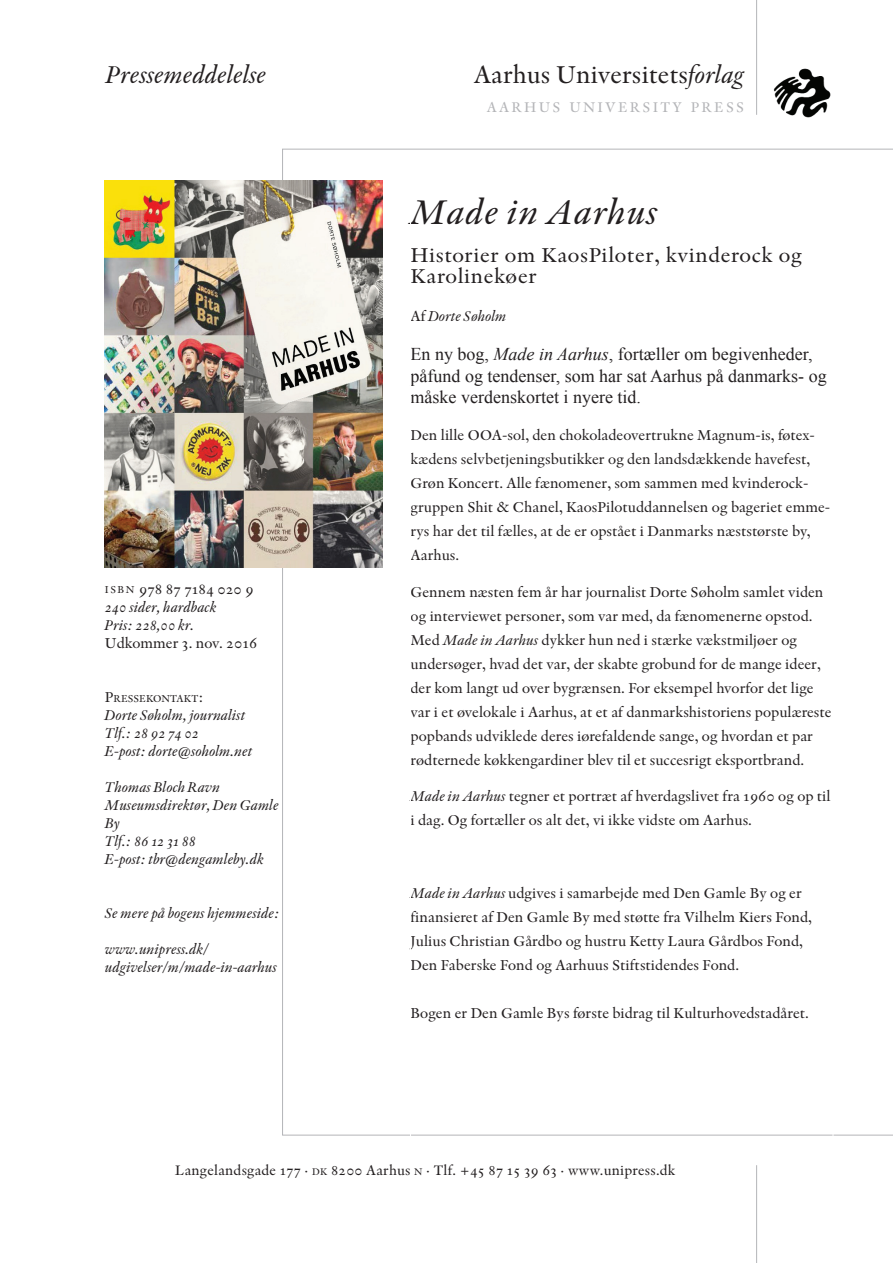
<style>
.page{position:relative;width:893px;height:1263px;background:#fff}
.page>*{position:absolute;margin:0;border:0;box-sizing:border-box;transform-origin:0 0}
.t1{font:italic 36px "Indigo Os F";letter-spacing:.025em;color:#231f20}
.t2{font:25.5px "Indigo Os F";color:#231f20}
.t3{font:italic 25.5px "Indigo Os F";color:#231f20}
.t4{font:21px/21px "Indigo Os F";letter-spacing:.025em;color:#231f20}
.t5{font:18px/21.6px "Times New Roman";color:#231f20}
.t6{font:15px/24px "Indigo Os F";color:#231f20}
.t7{font:italic 15px/18px "Indigo Os F";color:#231f20}
.t8{font:14.7px "Indigo Os F";letter-spacing:.15em;color:#b4b5b8}
.t9{font:14.4px "Indigo Os F";letter-spacing:.015em;color:#231f20}
.t10{font:10.5px "Indigo Os F";color:#231f20}
.s1{font-style:normal;font-size:10.5px}
.s2{font-style:normal}
.s3{font-size:15px}
.s4{font-style:italic}
.s5{font-size:10.05px}
</style>
<div class="page">
<img style="left:773px;top:68px;width:58px;height:50px">
<hr style="left:756px;top:0;width:1px;height:115px;background:#b4b5b8">
<hr style="left:756px;top:1165px;width:1px;height:98px;background:#b4b5b8">
<img style="left:105px;top:181px;width:278px;height:387px">
<h2 class="t3" style="left:106px;top:60px;width:161px">Pressemeddelelse</h2>
<p class="t7" style="left:105px;top:580px;width:150px"><span class="s1">I S B N</span> <span class="s2">978 87 7184 020 9<br></span>240 sider, hardback<br>Pris: 228,00 kr.</p>
<p class="t6" style="left:105px;top:631px;width:154px">Udkommer 3. nov. 2016</p>
<p class="t10" style="left:105px;top:692px;width:100px"><span class="s3">P</span>RESSEKONTAKT<span class="s3">:</span></p>
<p class="t7" style="left:105px;top:706px;width:149px">Dorte Søholm, journalist<br>Tlf.: 28 92 74 02<br>E-post: dorte@soholm.net</p>
<p class="t7" style="left:105px;top:778px;width:175px">Thomas Bloch Ravn<br>Museumsdirektør, Den Gamle<br>By<br>Tlf.: 86 12 31 88<br>E-post: tbr@dengamleby.dk</p>
<p class="t7" style="left:105px;top:904px;width:176px">Se mere på bogens hjemmeside:</p>
<p class="t7" style="left:105px;top:940px;width:174px">www.unipress.dk/ udgivelser/m/made-in-aarhus</p>
<h2 class="t2" style="left:474px;top:60px;width:272px">Aarhus Universitets<span class="s4">forlag</span></h2>
<p class="t8" style="left:487px;top:98px;width:259px">AARHUS UNIVERSITY PRESS</p>
<h1 class="t1" style="left:410px;top:191px;width:248px">Made in Aarhus</h1>
<h3 class="t4" style="left:410px;top:244px;width:393px">Historier om KaosPiloter, kvinderock og<br>Karolinekøer</h3>
<p class="t7" style="left:410px;top:307px;width:97px"><span class="s2">Af</span> Dorte Søholm</p>
<p class="t5" style="left:410px;top:343px;width:418px">En ny bog, <span class="s4">Made in Aarhus</span>, fortæller om begivenheder, påfund og tendenser, som har sat Aarhus på danmarks- og måske verdenskortet i nyere tid.</p>
<p class="t6" style="left:410px;top:423px;width:421px">Den lille OOA-sol, den chokoladeovertrukne Magnum-is, føtex&shy;kædens selvbetjeningsbutikker og den landsdækkende havefest, Grøn Koncert. Alle fænomener, som sammen med kvinderock&shy;gruppen Shit &amp; Chanel, KaosPilotuddannelsen og bageriet emme&shy;rys har det til fælles, at de er opstået i Danmarks næststørste by, Aarhus.</p>
<p class="t6" style="left:410px;top:580px;width:423px">Gennem næsten fem år har journalist Dorte Søholm samlet viden og interviewet personer, som var med, da fænomenerne opstod.<br>Med <span class="s4">Made in Aarhus</span> dykker hun ned i stærke vækstmiljøer og undersøger, hvad det var, der skabte grobund for de mange ideer, der kom langt ud over bygrænsen. For eksempel hvorfor det lige var i et øvelokale i Aarhus, at et af danmarkshistoriens populæreste popbands udviklede deres iørefaldende sange, og hvordan et par rødternede køkkengardiner blev til et succesrigt eksportbrand.</p>
<p class="t6" style="left:410px;top:784px;width:422px"><span class="s4">Made in Aarhus</span> tegner et portræt af hverdagslivet fra 1960 og op til i dag. Og fortæller os alt det, vi ikke vidste om Aarhus.</p>
<p class="t6" style="left:410px;top:880px;width:403px"><span class="s4">Made in Aarhus</span> udgives i samarbejde med Den Gamle By og er finansieret af Den Gamle By med støtte fra Vilhelm Kiers Fond, Julius Christian Gårdbo og hustru Ketty Laura Gårdbos Fond, Den Faberske Fond og Aarhuus Stiftstidendes Fond.</p>
<p class="t6" style="left:410px;top:1000px;width:400px">Bogen er Den Gamle Bys første bidrag til Kulturhovedstadåret.</p>
<p class="t9" style="left:175px;top:1162px;width:502px">Langelandsgade 177 · <span class="s5">DK</span> 8200 Aarhus <span class="s5">N</span> · Tlf. +45 87 15 39 63 · www.unipress.dk</p>
</div>
